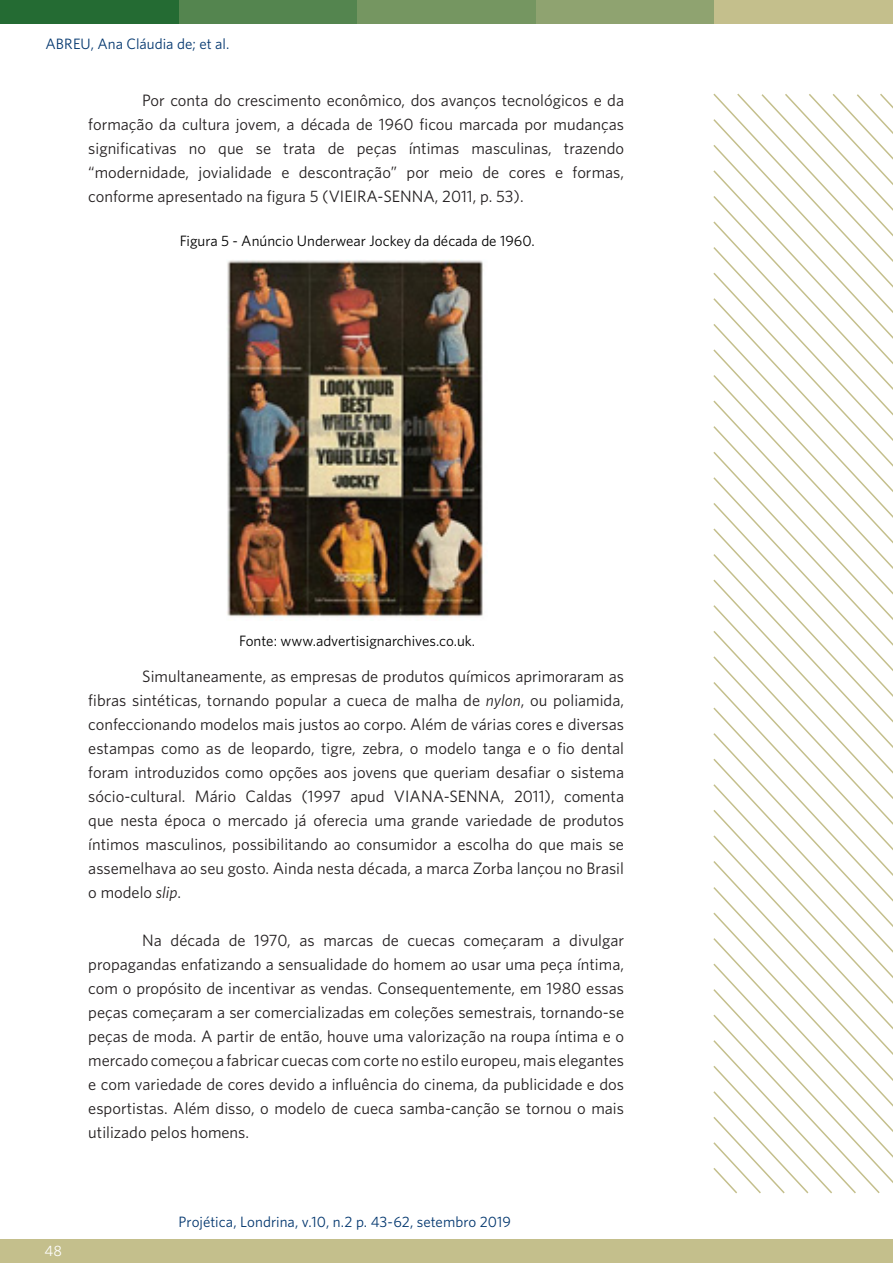
<style>
.page{position:relative;width:893px;height:1263px;background:#fff}
.page>*{position:absolute;margin:0;border:0;box-sizing:border-box;transform-origin:0 0}
.t1{font:16.5px/24px "Whitney";color:#231f20;text-align:justify}
.t2{font:15px "Whitney";color:#000}
.cabecalho{font:15px "Whitney";letter-spacing:.005em;color:#02366e}
.t3{font:15px "Whitney";color:#fff}
.s1{font-style:italic}
</style>
<div class="page">
<svg style="left:713px;top:450px;width:180px;height:26px"></svg>
<svg style="left:713px;top:476px;width:180px;height:25px"></svg>
<svg style="left:713px;top:501px;width:180px;height:26px"></svg>
<svg style="left:713px;top:527px;width:180px;height:25px"></svg>
<svg style="left:713px;top:552px;width:180px;height:26px"></svg>
<svg style="left:713px;top:578px;width:180px;height:26px"></svg>
<svg style="left:713px;top:604px;width:180px;height:25px"></svg>
<svg style="left:713px;top:629px;width:180px;height:26px"></svg>
<svg style="left:713px;top:655px;width:180px;height:25px"></svg>
<svg style="left:713px;top:680px;width:180px;height:26px"></svg>
<svg style="left:713px;top:706px;width:180px;height:25px"></svg>
<svg style="left:713px;top:731px;width:180px;height:26px"></svg>
<svg style="left:713px;top:757px;width:180px;height:26px"></svg>
<svg style="left:713px;top:783px;width:180px;height:25px"></svg>
<svg style="left:713px;top:808px;width:180px;height:26px"></svg>
<svg style="left:713px;top:834px;width:180px;height:25px"></svg>
<svg style="left:713px;top:859px;width:180px;height:26px"></svg>
<svg style="left:736px;top:93px;width:157px;height:360px"></svg>
<svg style="left:713px;top:885px;width:180px;height:26px"></svg>
<svg style="left:713px;top:911px;width:180px;height:25px"></svg>
<svg style="left:713px;top:936px;width:180px;height:26px"></svg>
<svg style="left:713px;top:962px;width:180px;height:232px"></svg>
<div style="left:536px;top:0;width:178px;height:23px;background:#8fa370"></div>
<div style="left:714px;top:0;width:179px;height:23px;background:#c4bf8c"></div>
<div style="left:0;top:1239px;width:893px;height:24px;background:#c4bf8c"></div>
<div style="left:357px;top:0;width:179px;height:23px;background:#759661"></div>
<div style="left:179px;top:0;width:178px;height:23px;background:#54854f"></div>
<div style="left:0;top:0;width:179px;height:23px;background:#246b33"></div>
<img style="left:227px;top:260px;width:256px;height:358px">
<p class="cabecalho" style="left:45px;top:34px;width:185px">ABREU, Ana Cláudia de; et al.</p>
<p class="t1" style="left:88px;top:88px;width:537px;text-indent:54px">Por conta do crescimento econômico, dos avanços tecnológicos e da formação da cultura jovem, a década de 1960 ficou marcada por mudanças significativas no que se trata de peças íntimas masculinas, trazendo “modernidade, jovialidade e descontração” por meio de cores e formas, conforme apresentado na figura 5 (VIEIRA-SENNA, 2011, p. 53).</p>
<p class="t2" style="left:180px;top:230px;width:356px">Figura 5 - Anúncio Underwear Jockey da década de 1960.</p>
<p class="t2" style="left:239px;top:630px;width:237px">Fonte: www.advertisignarchives.co.uk.</p>
<p class="t1" style="left:88px;top:664px;width:537px;text-indent:54px">Simultaneamente, as empresas de produtos químicos aprimoraram as fibras sintéticas, tornando popular a cueca de malha de <span class="s1">nylon</span>, ou poliamida, confeccionando modelos mais justos ao corpo. Além de várias cores e diversas estampas como as de leopardo, tigre, zebra, o modelo tanga e o fio dental foram introduzidos como opções aos jovens que queriam desafiar o sistema sócio-cultural. Mário Caldas (1997 apud VIANA-SENNA, 2011), comenta que nesta época o mercado já oferecia uma grande variedade de produtos íntimos masculinos, possibilitando ao consumidor a escolha do que mais se assemelhava ao seu gosto. Ainda nesta década, a marca Zorba lançou no Brasil o modelo <span class="s1">slip</span>.</p>
<p class="t1" style="left:88px;top:928px;width:537px;text-indent:54px">Na década de 1970, as marcas de cuecas começaram a divulgar propagandas enfatizando a sensualidade do homem ao usar uma peça íntima, com o propósito de incentivar as vendas. Consequentemente, em 1980 essas peças começaram a ser comercializadas em coleções semestrais, tornando-se peças de moda. A partir de então, houve uma valorização na roupa íntima e o mercado começou a fabricar cuecas com corte no estilo europeu, mais elegantes e com variedade de cores devido a influência do cinema, da publicidade e dos esportistas. Além disso, o modelo de cueca samba-canção se tornou o mais utilizado pelos homens.</p>
<p class="t3" style="left:45px;top:1241px;width:19px">48</p>
<p class="cabecalho" style="left:179px;top:1212px;width:334px">Projética, Londrina, v.10, n.2 p. 43-62, setembro 2019</p>
</div>
